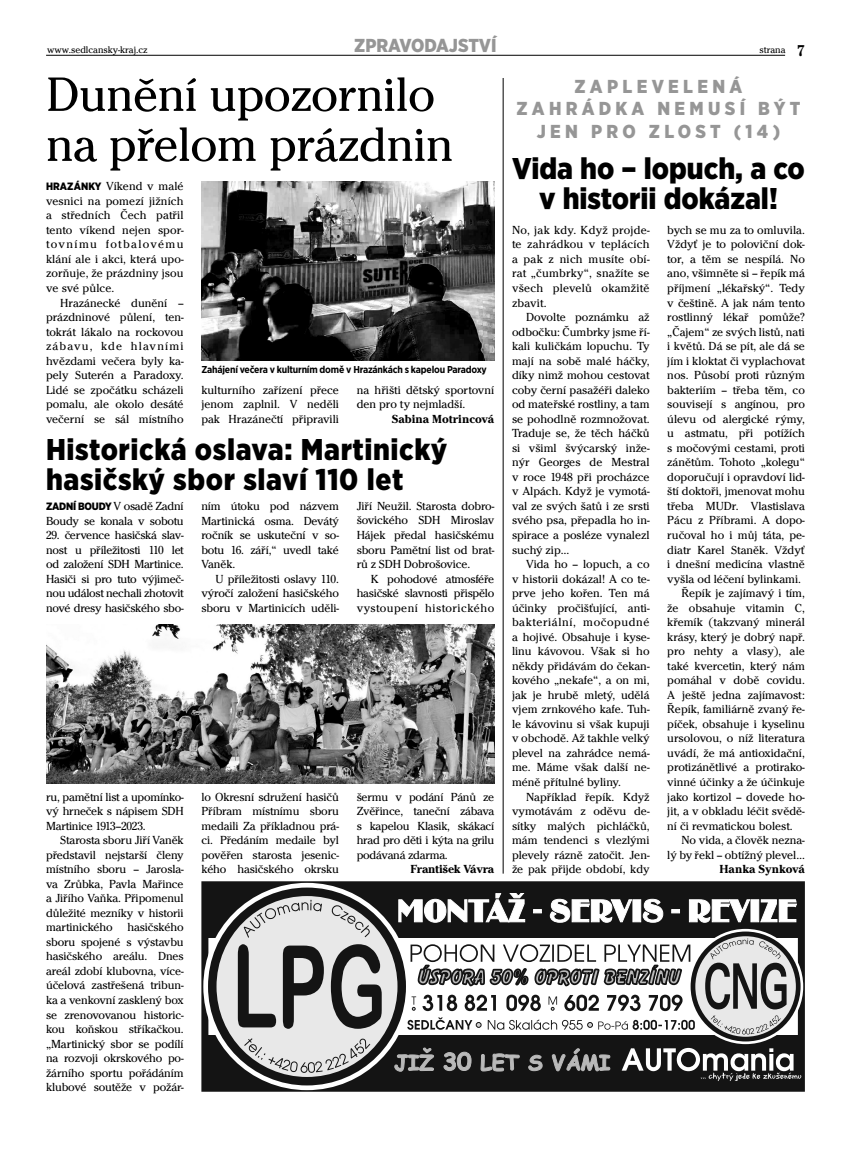
<style>
.page{position:relative;width:851px;height:1152px;background:#fff}
.page>*{position:absolute;margin:0;border:0;box-sizing:border-box;transform-origin:0 0}
.t1{font:50px/50px "Cheltenham Itc TOT";letter-spacing:-.01em;color:#000}
.t2{font:900 condensed 30px/30px "Gotham CE";letter-spacing:.02em;color:#000}
.t3{font:900 condensed 30px/30px "Gotham CE";color:#000;text-align:center}
.t4{font:900 condensed 18.75px/22.5px "Gotham CE";letter-spacing:.23em;color:#969696;text-align:center}
.t5{font:900 condensed 18.75px "Gotham CE";color:#969696}
.t6{font:12.12px/14.5px "Cheltenham Itc TOT";color:#000;text-align:justify}
.t7{font:700 12.12px "Cheltenham Itc TOT";letter-spacing:-.005em;color:#000}
.t8{font:12.12px/14.5px "Cheltenham Itc TOT";letter-spacing:-.02em;color:#000}
.t9{font:700 condensed 10px "Gotham CE";letter-spacing:-.02em;color:#000}
.t10{font:10px "Cheltenham Itc TOT";color:#000}
.s1{font-weight:700;font-stretch:condensed;font-size:16.25px}
.s2{font-family:"Gotham CE";font-weight:900;font-stretch:condensed;font-size:10.62px}
</style>
<div class="page">
<hr style="left:46px;top:55px;width:739px;height:1px;background:#000">
<div style="left:205px;top:884px;width:596px;height:53px;background:#141414"></div>
<div style="left:205px;top:1035px;width:596px;height:53px;background:#141414"></div>
<div style="left:201px;top:881px;width:603px;height:210px;border:7px solid #141414"></div>
<div style="left:203px;top:883px;width:207px;height:207px;border:18px solid #fff;border-radius:50%"></div>
<svg style="left:212px;top:891px;width:189px;height:190px;fill:#e8e8e8"></svg>
<div style="left:208px;top:887px;width:198px;height:198px;border:8px solid #141414;border-radius:50%"></div>
<svg style="left:238px;top:944px;width:143px;height:84px"></svg>
<svg style="left:244px;top:900px;width:126px;height:38px"></svg>
<svg style="left:244px;top:1038px;width:126px;height:34px"></svg>
<svg style="left:398px;top:893px;width:398px;height:29px"></svg>
<svg style="left:621px;top:1048px;width:180px;height:33px"></svg>
<svg style="left:394px;top:1047px;width:216px;height:25px"></svg>
<div style="left:687px;top:929px;width:116px;height:115px;border:10px solid #fff;border-radius:50%"></div>
<svg style="left:692px;top:934px;width:106px;height:105px"></svg>
<div style="left:690px;top:931px;width:110px;height:110px;border:5px solid #141414;border-radius:50%"></div>
<svg style="left:704px;top:938px;width:84px;height:96px"></svg>
<svg style="left:407px;top:1017px;width:287px;height:12px"></svg>
<svg style="left:410px;top:944px;width:280px;height:67px"></svg>
<hr style="left:503px;top:78px;width:1px;height:795px;background:#000">
<img style="left:201px;top:182px;width:293px;height:178px">
<img style="left:46px;top:624px;width:448px;height:159px">
<p class="t10" style="left:47px;top:46px;width:102px">www.sedlcansky-kraj.cz</p>
<h3 class="t5" style="left:354px;top:39px;width:144px">ZPRAVODAJSTVÍ</h3>
<p class="t10" style="left:759px;top:46px;width:47px">strana <span class="s1">7</span></p>
<h1 class="t1" style="left:46px;top:74px;width:409px">Dunění upozornilo na přelom prázdnin</h1>
<p class="t6" style="left:46px;top:180px;width:139px"><span class="s2">HRAZÁNKY</span> Víkend v malé vesnici na pomezí jižních a středních Čech patřil tento víkend nejen spor&shy;tovnímu fotbalovému klání ale i akci, která upo&shy;zorňuje, že prázdniny jsou ve své půlce.</p>
<p class="t6" style="left:46px;top:296px;width:139px;text-indent:14px">Hrazánecké dunění – prázdninové půlení, ten&shy;tokrát lákalo na rockovou zábavu, kde hlavními hvězdami večera byly ka&shy;pely Suterén a Paradoxy.<br>Lidé se zpočátku scházeli pomalu, ale okolo desáté večerní se sál místního</p>
<p class="t9" style="left:201px;top:366px;width:287px">Zahájení večera v kulturním domě v Hrazánkách s kapelou Paradoxy</p>
<p class="t6" style="left:201px;top:383px;width:139px">kulturního zařízení přece jenom zaplnil. V neděli pak Hrazánečtí připravili</p>
<p class="t6" style="left:356px;top:383px;width:139px">na hřišti dětský sportovní den pro ty nejmladší.</p>
<p class="t7" style="left:391px;top:414px;width:104px">Sabina Motrincová</p>
<h2 class="t2" style="left:46px;top:437px;width:402px">Historická oslava: Martinický hasičský sbor slaví 110 let</h2>
<p class="t8" style="left:46px;top:500px;width:139px"><span class="s2">ZADNÍ BOUDY</span> V osadě Zadní<br>Boudy se konala v sobotu</p>
<p class="t6" style="left:46px;top:529px;width:139px">29. července hasičská slav&shy;nost u příležitosti 110 let od založení SDH Martinice.<br>Hasiči si pro tuto výjimeč&shy;nou událost nechali zhotovit nové dresy hasičského sbo-</p>
<p class="t6" style="left:201px;top:500px;width:139px">ním útoku pod názvem Martinická osma. Devátý ročník se uskuteční v so&shy;botu 16. září,“ uvedl také Vaněk.</p>
<p class="t6" style="left:201px;top:572px;width:139px;text-indent:14px">U příležitosti oslavy 110. výročí založení hasičského sboru v Martinicích uděli-</p>
<p class="t6" style="left:356px;top:500px;width:139px">Jiří Neužil. Starosta dobro&shy;šovického SDH Miroslav Hájek předal hasičskému sboru Pamětní list od brat&shy;rů z SDH Dobrošovice.</p>
<p class="t6" style="left:356px;top:572px;width:139px;text-indent:14px">K pohodové atmosféře hasičské slavnosti přispělo vystoupení historického</p>
<p class="t6" style="left:46px;top:790px;width:139px">ru, pamětní list a upomínko&shy;vý hrneček s nápisem SDH Martinice 1913–2023.</p>
<p class="t6" style="left:46px;top:834px;width:139px;text-indent:14px">Starosta sboru Jiří Vaněk představil nejstarší členy místního sboru – Jarosla&shy;va Zrůbka, Pavla Mařince a Jiřího Vaňka. Připomenul důležité mezníky v historii martinického hasičského sboru spojené s výstavbu hasičského areálu. Dnes areál zdobí klubovna, více&shy;účelová zastřešená tribun&shy;ka a venkovní zasklený box se zrenovovanou historic&shy;kou koňskou stříkačkou. „Martinický sbor se podílí na rozvoji okrskového po&shy;žárního sportu pořádáním klubové soutěže v požár-</p>
<p class="t6" style="left:201px;top:790px;width:139px">lo Okresní sdružení hasičů Příbram místnímu sboru medaili Za příkladnou prá&shy;ci. Předáním medaile byl pověřen starosta jesenic&shy;kého hasičského okrsku</p>
<p class="t6" style="left:356px;top:790px;width:139px">šermu v podání Pánů ze Zvěřince, taneční zábava s kapelou Klasik, skákací hrad pro děti i kýta na grilu podávaná zdarma.</p>
<p class="t7" style="left:410px;top:865px;width:85px">František Vávra</p>
<h3 class="t4" style="left:516px;top:76px;width:285px">ZAPLEVELENÁ<br>ZAHRÁDKA NEMUSÍ BÝT<br>JEN PRO ZLOST (14)</h3>
<h2 class="t3" style="left:512px;top:156px;width:294px">Vida ho – lopuch, a co v historii dokázal!</h2>
<p class="t6" style="left:512px;top:224px;width:139px">No, jak kdy. Když projde&shy;te zahrádkou v teplácích a pak z nich musíte obí&shy;rat „čumbrky“, snažíte se všech plevelů okamžitě zbavit.</p>
<p class="t6" style="left:512px;top:311px;width:139px;text-indent:14px">Dovolte poznámku až odbočku: Čumbrky jsme ří&shy;kali kuličkám lopuchu. Ty mají na sobě malé háčky, díky nimž mohou cestovat coby černí pasažéři daleko od mateřské rostliny, a tam se pohodlně rozmnožovat.<br>Traduje se, že těch háčků si všiml švýcarský inže&shy;nýr Georges de Mestral v roce 1948 při procházce v Alpách. Když je vymotá&shy;val ze svých šatů i ze srsti svého psa, přepadla ho in&shy;spirace a posléze vynalezl suchý zip…</p>
<p class="t6" style="left:512px;top:558px;width:139px;text-indent:14px">Vida ho – lopuch, a co v historii dokázal! A co te&shy;prve jeho kořen. Ten má účinky pročišťující, anti&shy;bakteriální, močopudné a hojivé. Obsahuje i kyse&shy;linu kávovou. Však si ho někdy přidávám do čekan&shy;kového „nekafe“, a on mi, jak je hrubě mletý, udělá vjem zrnkového kafe. Tuh&shy;le kávovinu si však kupuji v obchodě. Až takhle velký plevel na zahrádce nemá&shy;me. Máme však další ne&shy;méně přítulné byliny.</p>
<p class="t6" style="left:512px;top:790px;width:139px;text-indent:14px">Například řepík. Když vymotávám z oděvu de&shy;sítky malých pichláčků, mám tendenci s vlezlými plevely rázně zatočit. Jen&shy;že pak přijde období, kdy</p>
<p class="t6" style="left:667px;top:224px;width:139px">bych se mu za to omluvila.</p>
<p class="t6" style="left:667px;top:238px;width:139px">Vždyť je to poloviční dok-</p>
<p class="t6" style="left:667px;top:253px;width:139px">tor, a těm se nespílá. No</p>
<p class="t6" style="left:667px;top:267px;width:139px">ano, všimněte si – řepík má</p>
<p class="t6" style="left:667px;top:282px;width:139px">příjmení „lékařský“. Tedy</p>
<p class="t6" style="left:667px;top:296px;width:139px">v češtině. A jak nám tento</p>
<p class="t6" style="left:667px;top:311px;width:139px">rostlinný lékař pomůže?</p>
<p class="t6" style="left:667px;top:325px;width:139px">„Čajem“ ze svých listů, nati</p>
<p class="t6" style="left:667px;top:340px;width:139px">i květů. Dá se pít, ale dá se</p>
<p class="t6" style="left:667px;top:354px;width:139px">jím i kloktat či vyplachovat</p>
<p class="t6" style="left:667px;top:369px;width:139px">nos. Působí proti různým</p>
<p class="t6" style="left:667px;top:383px;width:139px">bakteriím – třeba těm, co</p>
<p class="t6" style="left:667px;top:398px;width:139px">souvisejí s angínou, pro</p>
<p class="t6" style="left:667px;top:412px;width:139px">úlevu od alergické rýmy,</p>
<p class="t6" style="left:667px;top:427px;width:139px">u astmatu, při potížích</p>
<p class="t6" style="left:667px;top:441px;width:139px">s močovými cestami, proti</p>
<p class="t6" style="left:667px;top:456px;width:139px">zánětům. Tohoto „kolegu“</p>
<p class="t6" style="left:667px;top:471px;width:139px">doporučují i opravdoví lid-</p>
<p class="t6" style="left:667px;top:485px;width:139px">ští doktoři, jmenovat mohu</p>
<p class="t6" style="left:667px;top:500px;width:139px">třeba MUDr. Vlastislava</p>
<p class="t6" style="left:667px;top:514px;width:139px">Pácu z Příbrami. A dopo-</p>
<p class="t6" style="left:667px;top:529px;width:139px">ručoval ho i můj táta, pe-</p>
<p class="t6" style="left:667px;top:543px;width:139px">diatr Karel Staněk. Vždyť</p>
<p class="t6" style="left:667px;top:558px;width:139px">i dnešní medicína vlastně</p>
<p class="t6" style="left:667px;top:572px;width:135px">vyšla od léčení bylinkami.</p>
<p class="t6" style="left:681px;top:587px;width:125px">Řepík je zajímavý i tím,</p>
<p class="t6" style="left:667px;top:601px;width:139px">že obsahuje vitamin C,</p>
<p class="t6" style="left:667px;top:616px;width:139px">křemík (takzvaný minerál</p>
<p class="t6" style="left:667px;top:630px;width:139px">krásy, který je dobrý např.</p>
<p class="t6" style="left:667px;top:645px;width:139px">pro nehty a vlasy), ale</p>
<p class="t6" style="left:667px;top:659px;width:139px">také kvercetin, který nám</p>
<p class="t6" style="left:667px;top:674px;width:139px">pomáhal v době covidu.</p>
<p class="t6" style="left:667px;top:688px;width:139px">A ještě jedna zajímavost:</p>
<p class="t6" style="left:667px;top:703px;width:139px">Řepík, familiárně zvaný ře-</p>
<p class="t6" style="left:667px;top:717px;width:139px">píček, obsahuje i kyselinu</p>
<p class="t6" style="left:667px;top:732px;width:139px">ursolovou, o níž literatura</p>
<p class="t6" style="left:667px;top:746px;width:139px">uvádí, že má antioxidační,</p>
<p class="t6" style="left:667px;top:761px;width:139px">protizánětlivé a protirako-</p>
<p class="t6" style="left:667px;top:776px;width:139px">vinné účinky a že účinkuje</p>
<p class="t6" style="left:667px;top:790px;width:139px">jako kortizol – dovede ho-</p>
<p class="t6" style="left:667px;top:805px;width:139px">jit, a v obkladu léčit svědě-</p>
<p class="t6" style="left:667px;top:819px;width:127px">ní či revmatickou bolest.</p>
<p class="t6" style="left:681px;top:834px;width:125px">No vida, a člověk nezna-</p>
<p class="t6" style="left:667px;top:848px;width:139px">lý by řekl – obtížný plevel…</p>
<p class="t7" style="left:719px;top:864px;width:87px">Hanka Synková</p>
</div>
